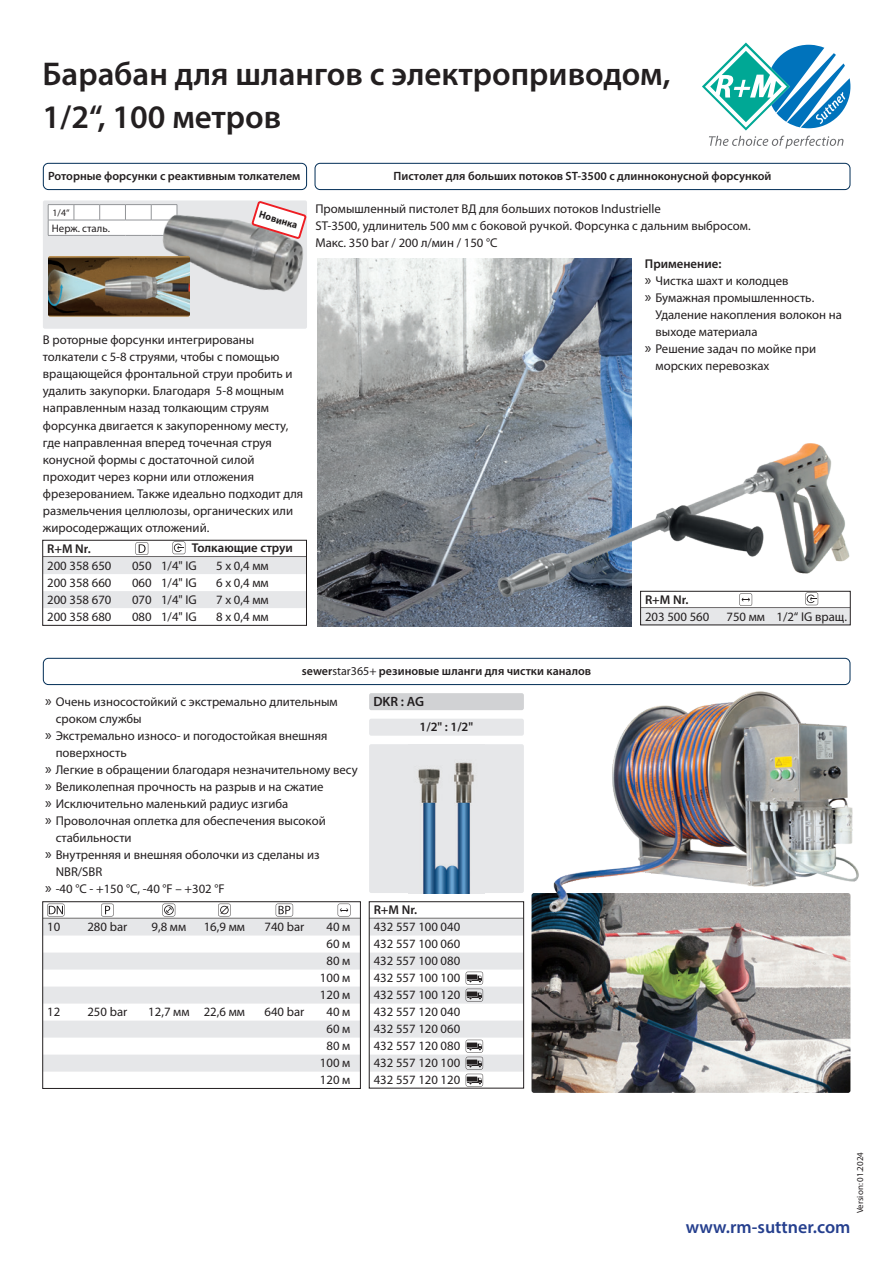
<style>
.page{position:relative;width:893px;height:1263px;background:#fff}
.page>*{position:absolute;margin:0;border:0;box-sizing:border-box;transform-origin:0 0}
.t1{font:600 33px/42.5px "Myriad Pro";color:#231f20}
.t2{font:600 18px "Myriad Pro";color:#253f8e}
.t3{font:600 13.5px "Myriad Pro";color:#231f20}
.t4{font:12.75px/17px "Myriad Pro";color:#231f20;text-align:center}
.t5{font:600 12.75px "Myriad Pro";color:#231f20}
.t6{font:600 12px "Myriad Pro";color:#231f20}
.t7{font:10.8px "Myriad Pro";color:#231f20}
.t8{font:700 10.2px "Myriad Pro";color:#231f20;scale:.95 1}
.t9{font:9.75px "Myriad Pro";color:#231f20}
.t10{font:9px "Myriad Pro";color:#231f20}
.s1{font-size:15.75px}
.s2{font-weight:400}
</style>
<div class="page">
<svg style="left:702px;top:43px;width:148px;height:106px"></svg>
<img style="left:531px;top:893px;width:319px;height:200px">
<div style="left:369px;top:744px;width:155px;height:149px;background:#e6e7e9;border-radius:2px"></div>
<img style="left:418px;top:762px;width:56px;height:131px">
<img style="left:542px;top:677px;width:317px;height:241px">
<div style="left:43px;top:200px;width:264px;height:129px;background:#e6e7e9;border-radius:2px"></div>
<svg style="left:48px;top:204px;width:130px;height:32px;background:#f1f2f2"></svg>
<div style="left:43px;top:163px;width:264px;height:27px;border:1px solid #002d56;border-radius:5px"></div>
<div style="left:43px;top:658px;width:807px;height:26px;background:#fff;border-radius:5px"></div>
<div style="left:43px;top:658px;width:807px;height:27px;border:1px solid #002d56;border-radius:5px"></div>
<div style="left:315px;top:163px;width:535px;height:27px;border:1px solid #002d56;border-radius:5px"></div>
<img style="left:154px;top:212px;width:149px;height:80px">
<img style="left:317px;top:258px;width:315px;height:369px">
<img style="left:494px;top:438px;width:357px;height:164px">
<svg style="left:250px;top:200px;width:57px;height:41px"></svg>
<div style="left:369px;top:719px;width:155px;height:17px;background:#e6e7e9;border-radius:2px"></div>
<div style="left:369px;top:693px;width:155px;height:17px;background:#d1d2d4;border-radius:2px"></div>
<div style="left:43px;top:918px;width:317px;height:17px;background:#e6e7e9"></div>
<div style="left:43px;top:952px;width:317px;height:17px;background:#e6e7e9"></div>
<div style="left:43px;top:986px;width:317px;height:17px;background:#e6e7e9"></div>
<div style="left:43px;top:1020px;width:317px;height:17px;background:#e6e7e9"></div>
<div style="left:43px;top:1054px;width:317px;height:17px;background:#e6e7e9"></div>
<svg style="left:47px;top:904px;width:18px;height:12px"></svg>
<svg style="left:101px;top:904px;width:13px;height:12px"></svg>
<svg style="left:163px;top:904px;width:12px;height:12px"></svg>
<svg style="left:218px;top:904px;width:13px;height:12px"></svg>
<svg style="left:276px;top:904px;width:17px;height:12px"></svg>
<svg style="left:338px;top:904px;width:12px;height:12px"></svg>
<div style="left:43px;top:901px;width:318px;height:188px;border:1px solid #231f20"></div>
<div style="left:369px;top:918px;width:154px;height:17px;background:#e6e7e9"></div>
<div style="left:369px;top:952px;width:154px;height:17px;background:#e6e7e9"></div>
<div style="left:369px;top:986px;width:154px;height:17px;background:#e6e7e9"></div>
<div style="left:369px;top:1020px;width:154px;height:17px;background:#e6e7e9"></div>
<div style="left:369px;top:1054px;width:154px;height:17px;background:#e6e7e9"></div>
<svg style="left:466px;top:972px;width:17px;height:29px"></svg>
<svg style="left:466px;top:1040px;width:17px;height:46px"></svg>
<div style="left:369px;top:901px;width:155px;height:187px;border:1px solid #231f20"></div>
<img style="left:48px;top:256px;width:142px;height:61px">
<div style="left:641px;top:608px;width:209px;height:17px;background:#e6e7e9"></div>
<svg style="left:739px;top:593px;width:13px;height:13px"></svg>
<svg style="left:805px;top:593px;width:13px;height:12px"></svg>
<div style="left:640px;top:591px;width:210px;height:34px;border:1px solid #231f20"></div>
<div style="left:43px;top:557px;width:263px;height:17px;background:#e6e7e9"></div>
<div style="left:43px;top:591px;width:263px;height:17px;background:#e6e7e9"></div>
<svg style="left:136px;top:542px;width:12px;height:13px"></svg>
<svg style="left:173px;top:542px;width:12px;height:12px"></svg>
<div style="left:43px;top:540px;width:264px;height:85px;border:1px solid #231f20"></div>
<h1 class="t1" style="left:43px;top:52px;width:630px">Барабан для шлангов с электроприводом,<br>1/2“, 100 метров</h1>
<p class="t6" style="left:48px;top:168px;width:254px">Роторные форсунки с реактивным толкателем</p>
<p class="t9" style="left:53px;top:207px;width:18px">1/4“</p>
<p class="t7" style="left:52px;top:222px;width:60px">Нерж. сталь.</p>
<p class="t8" style="left:262px;top:208px;width:43px;rotate:17deg">Новинка</p>
<p class="t4" style="left:43px;top:332px;width:262px;text-align:left">В роторные форсунки интегрированы толкатели с 5-8 струями, чтобы с помощью вращающейся фронтальной струи пробить и удалить закупорки. Благодаря 5-8 мощным направленным назад толкающим струям форсунка двигается к закупоренному месту, где направленная вперед точечная струя конусной формы с достаточной силой проходит через корни или отложения фрезерованием. Также идеально подходит для размельчения целлюлозы, органических или жиросодержащих отложений.</p>
<p class="t5" style="left:47px;top:540px;width:45px">R+M Nr.</p>
<p class="t5" style="left:192px;top:540px;width:103px">Толкающие струи</p>
<p class="t4" style="left:47px;top:557px;width:66px">200 358 650</p>
<p class="t4" style="left:132px;top:557px;width:66px">050 1/4" IG</p>
<p class="t4" style="left:216px;top:557px;width:54px">5 x 0,4 мм</p>
<p class="t4" style="left:47px;top:574px;width:66px">200 358 660</p>
<p class="t4" style="left:132px;top:574px;width:66px">060 1/4" IG</p>
<p class="t4" style="left:216px;top:574px;width:54px">6 x 0,4 мм</p>
<p class="t4" style="left:47px;top:591px;width:66px">200 358 670</p>
<p class="t4" style="left:132px;top:591px;width:66px">070 1/4" IG</p>
<p class="t4" style="left:216px;top:591px;width:54px">7 x 0,4 мм</p>
<p class="t4" style="left:47px;top:608px;width:66px">200 358 680</p>
<p class="t4" style="left:132px;top:608px;width:66px">080 1/4" IG</p>
<p class="t4" style="left:216px;top:608px;width:54px">8 x 0,4 мм</p>
<p class="t6" style="left:393px;top:168px;width:379px">Пистолет для больших потоков ST-3500 с длинноконусной форсункой</p>
<p class="t4" style="left:315px;top:200px;width:437px;text-align:left">Промышленный пистолет ВД для больших потоков Industrielle<br>ST-3500, удлинитель 500 мм с боковой ручкой. Форсунка с дальним выбросом.<br>Макс. 350 bar / 200 л/мин / 150 °C</p>
<p class="t5" style="left:645px;top:255px;width:78px">Применение:</p>
<p class="t4" style="left:645px;top:272px;width:145px"><span class="s1">»</span> Чистка шахт и колодцев</p>
<p class="t4" style="left:645px;top:289px;width:171px"><span class="s1">»</span> Бумажная промышленность.</p>
<p class="t4" style="left:655px;top:306px;width:188px">Удаление накопления волокон на</p>
<p class="t4" style="left:655px;top:323px;width:104px">выходе материала</p>
<p class="t4" style="left:645px;top:340px;width:173px"><span class="s1">»</span> Решение задач по мойке при</p>
<p class="t4" style="left:655px;top:357px;width:115px">морских перевозках</p>
<p class="t5" style="left:645px;top:591px;width:45px">R+M Nr.</p>
<p class="t4" style="left:645px;top:608px;width:66px">203 500 560</p>
<p class="t4" style="left:726px;top:608px;width:122px">750 мм 1/2“ IG вращ.</p>
<p class="t6" style="left:302px;top:663px;width:291px">sewer<span class="s2">star365+</span> резиновые шланги для чистки каналов</p>
<p class="t4" style="left:45px;top:693px;width:294px"><span class="s1">»</span> Очень износостойкий с экстремально длительным</p>
<p class="t4" style="left:56px;top:710px;width:88px">сроком службы</p>
<p class="t4" style="left:45px;top:727px;width:284px"><span class="s1">»</span> Экстремально износо- и погодостойкая внешняя</p>
<p class="t4" style="left:56px;top:744px;width:73px">поверхность</p>
<p class="t4" style="left:45px;top:761px;width:314px"><span class="s1">»</span> Легкие в обращении благодаря незначительному весу</p>
<p class="t4" style="left:45px;top:778px;width:280px"><span class="s1">»</span> Великолепная прочность на разрыв и на сжатие</p>
<p class="t4" style="left:45px;top:795px;width:245px"><span class="s1">»</span> Исключительно маленький радиус изгиба</p>
<p class="t4" style="left:45px;top:812px;width:282px"><span class="s1">»</span> Проволочная оплетка для обеспечения высокой</p>
<p class="t4" style="left:56px;top:829px;width:77px">стабильности</p>
<p class="t4" style="left:45px;top:846px;width:276px"><span class="s1">»</span> Внутренняя и внешняя оболочки из сделаны из</p>
<p class="t4" style="left:56px;top:863px;width:48px">NBR/SBR</p>
<p class="t4" style="left:45px;top:880px;width:181px"><span class="s1">»</span> -40 °C - +150 °C, -40 °F – +302 °F</p>
<p class="t4" style="left:47px;top:919px;width:15px">10</p>
<p class="t4" style="left:87px;top:919px;width:41px">280 bar</p>
<p class="t4" style="left:152px;top:919px;width:36px">9,8 мм</p>
<p class="t4" style="left:204px;top:919px;width:43px">16,9 мм</p>
<p class="t4" style="left:264px;top:919px;width:41px">740 bar</p>
<p class="t4" style="left:320px;top:919px;width:32px">40 м<br>60 м<br>80 м<br>100 м<br>120 м</p>
<p class="t4" style="left:47px;top:1004px;width:15px">12</p>
<p class="t4" style="left:87px;top:1004px;width:41px">250 bar</p>
<p class="t4" style="left:148px;top:1004px;width:98px">12,7 мм 22,6 мм</p>
<p class="t4" style="left:264px;top:1004px;width:41px">640 bar</p>
<p class="t4" style="left:320px;top:1004px;width:32px">40 м<br>60 м<br>80 м<br>100 м<br>120 м</p>
<p class="t3" style="left:373px;top:693px;width:52px">DKR : AG</p>
<p class="t5" style="left:419px;top:719px;width:55px">1/2" : 1/2"</p>
<p class="t5" style="left:374px;top:902px;width:45px">R+M Nr.</p>
<p class="t4" style="left:374px;top:919px;width:88px;text-align:justify">432 557 100 040<br>432 557 100 060<br>432 557 100 080<br>432 557 100 100<br>432 557 100 120<br>432 557 120 040<br>432 557 120 060<br>432 557 120 080<br>432 557 120 100<br>432 557 120 120</p>
<p class="t10" style="left:855px;top:1213px;width:63px;rotate:-90deg">Version: 01.2024</p>
<h2 class="t2" style="left:686px;top:1215px;width:166px">www.rm-suttner.com</h2>
</div>
